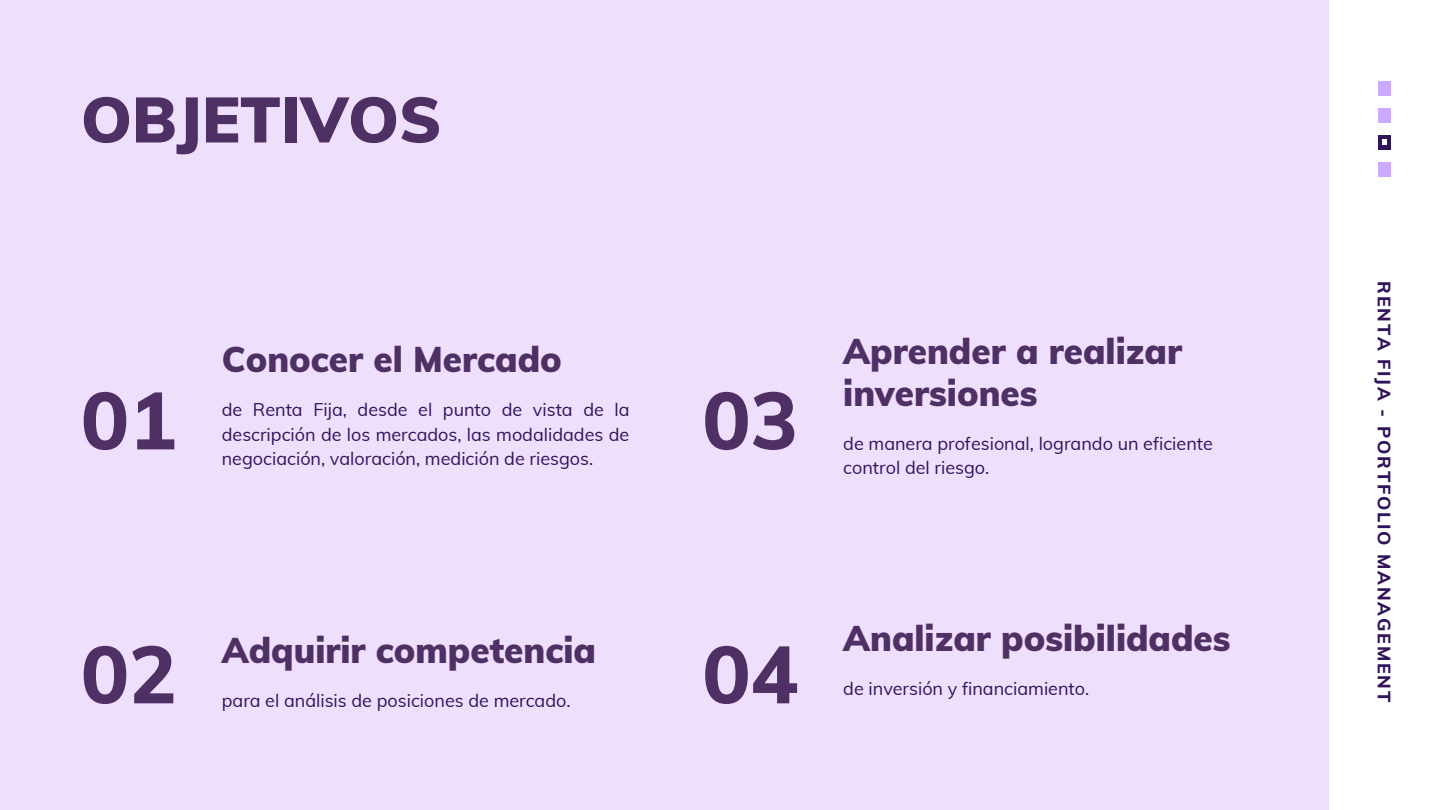
<style>
.page{position:relative;width:1440px;height:810px;background:#eedffd}
.page>*{position:absolute;margin:0;border:0;box-sizing:border-box;transform-origin:0 0}
.t1{font:800 80px "Muli";color:#4f3064}
.t2{font:900 63.3px "Muli";color:#4f3064}
.t3{font:900 35px/42px "Muli";color:#4f3064}
.t4{font:18px/24.8px "Muli";color:#31145b;text-align:justify}
.t5{font:800 18px "Muli";letter-spacing:.1em;color:#31145b}
</style>
<div class="page">
<div style="left:1329px;top:0;width:111px;height:810px;background:#fff"></div>
<div style="left:1378px;top:81px;width:13px;height:14px;background:#caf"></div>
<div style="left:1378px;top:108px;width:13px;height:14px;background:#caf"></div>
<div style="left:1378px;top:135px;width:13px;height:15px;background:#31145b"></div>
<div style="left:1378px;top:163px;width:13px;height:14px;background:#caf"></div>
<svg style="left:1382px;top:140px;width:5px;height:5px"></svg>
<h2 class="t2" style="left:81px;top:79px;width:362px">OBJETIVOS</h2>
<h1 class="t1" style="left:81px;top:369px;width:97px">01</h1>
<h3 class="t3" style="left:222px;top:338px;width:342px">Conocer el Mercado</h3>
<p class="t4" style="left:222px;top:397px;width:409px">de Renta Fija, desde el punto de vista de la descripción de los mercados, las modalidades de negociación, valoración, medición de riesgos.</p>
<h1 class="t1" style="left:81px;top:623px;width:98px">02</h1>
<h3 class="t3" style="left:222px;top:629px;width:376px">Adquirir competencia</h3>
<p class="t4" style="left:222px;top:688px;width:350px">para el análisis de posiciones de mercado.</p>
<h1 class="t1" style="left:703px;top:369px;width:97px">03</h1>
<h3 class="t3" style="left:843px;top:330px;width:340px">Aprender a realizar inversiones</h3>
<p class="t4" style="left:843px;top:431px;width:371px;line-height:24.1px">de manera profesional, logrando un eficiente control del riesgo.</p>
<h1 class="t1" style="left:703px;top:623px;width:97px">04</h1>
<h3 class="t3" style="left:843px;top:617px;width:389px">Analizar posibilidades</h3>
<p class="t4" style="left:843px;top:676px;width:248px">de inversión y financiamiento.</p>
<p class="t5" style="left:1396px;top:281px;width:423px;rotate:90deg">RENTA FIJA - PORTFOLIO MANAGEMENT</p>
</div>
